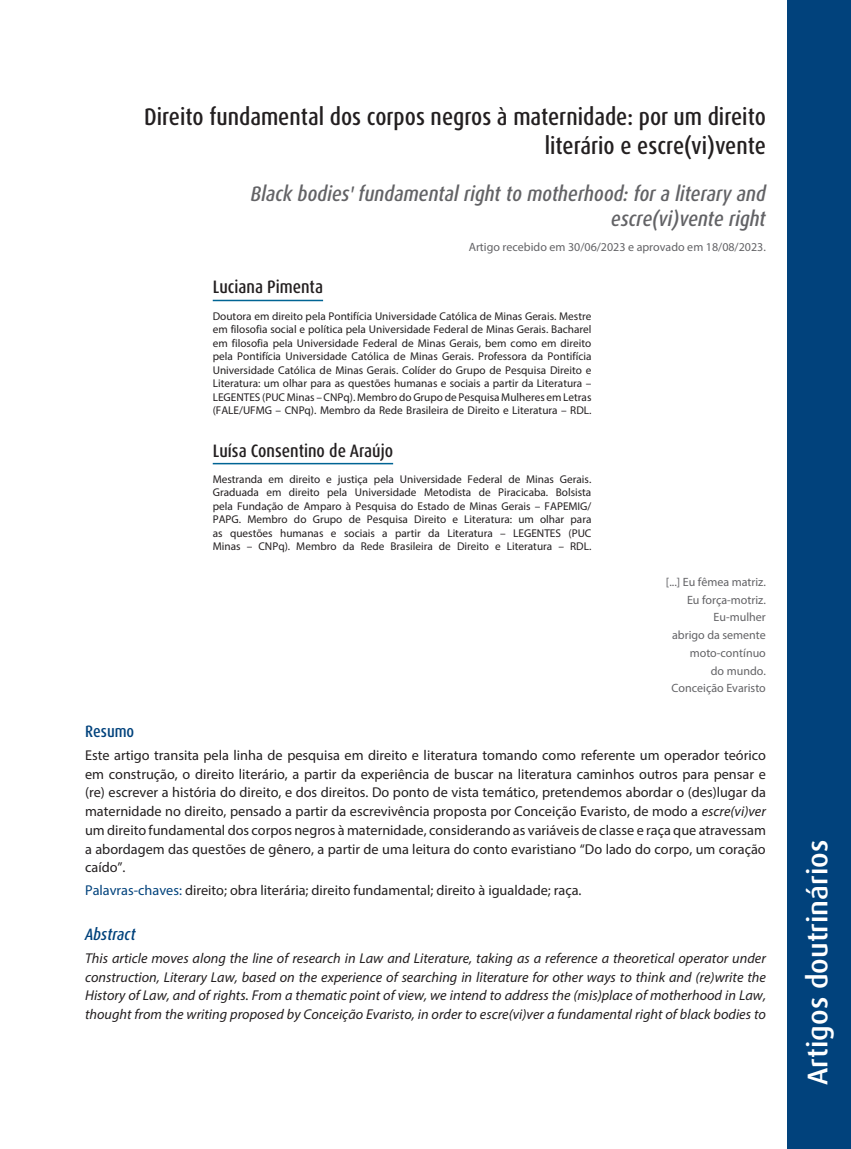
<style>
.page{position:relative;width:851px;height:1149px;background:#fff}
.page>*{position:absolute;margin:0;border:0;box-sizing:border-box;transform-origin:0 0}
.t1{font:500 28.5px "Dax Pro";color:#fff}
._00_-_TÍTULO{font:500 condensed 24px/28.8px "Dax Pro";color:#231f20;text-align:right}
._01_-_Título_em_inglês{font:italic 500 condensed 21px/25.2px "Dax Pro";color:#636366;text-align:right}
._02_-_AUTOR{font:500 condensed 18px "Dax Pro";color:#231f20}
._07_-_ABSTRACT{font:italic 500 condensed 16.5px "Dax Pro";color:#01427c}
._05_-_RESUMO{font:500 condensed 16.5px "Dax Pro";color:#01427c}
._06_-_TEXTO_RESUMO{font:14.25px/18.8px "Myriad Pro";color:#231f20;text-align:justify}
._08_-_TEXTO_RESUMO_ABSTRACT{font:italic 14.25px/18.8px "Myriad Pro";color:#231f20;text-align:justify}
._03_-_Artigo_Recebido{font:12px "Myriad Pro";color:#636366}
._04_-_BIOGRAFIA{font:11.25px/13.5px "Myriad Pro";color:#231f20;text-align:justify}
.s1{font-style:italic}
.s2{color:#01427c}
</style>
<div class="page">
<div style="left:787px;top:0;width:63px;height:1148px;background:#01427c"></div>
<hr style="left:213px;top:299px;width:110px;height:2px;background:#006494">
<hr style="left:213px;top:463px;width:180px;height:1px;background:#006494">
<p class="_00_-_TÍTULO" style="left:144px;top:103px;width:623px">Direito fundamental dos corpos negros à maternidade: por um direito literário e escre(vi)vente</p>
<p class="_01_-_Título_em_inglês" style="left:251px;top:181px;width:516px">Black bodies' fundamental right to motherhood: for a literary and escre(vi)vente right</p>
<p class="_03_-_Artigo_Recebido" style="left:468px;top:239px;width:299px">Artigo recebido em 30/06/2023 e aprovado em 18/08/2023.</p>
<p class="_02_-_AUTOR" style="left:213px;top:275px;width:112px">Luciana Pimenta</p>
<p class="_04_-_BIOGRAFIA" style="left:213px;top:309px;width:380px">Doutora em direito pela Pontifícia Universidade Católica de Minas Gerais. Mestre em filosofia social e política pela Universidade Federal de Minas Gerais. Bacharel em filosofia pela Universidade Federal de Minas Gerais, bem como em direito pela Pontifícia Universidade Católica de Minas Gerais. Professora da Pontifícia Universidade Católica de Minas Gerais. Colíder do Grupo de Pesquisa Direito e Literatura: um olhar para as questões humanas e sociais a partir da Literatura – LEGENTES (PUC Minas – CNPq). Membro do Grupo de Pesquisa Mulheres em Letras (FALE/UFMG – CNPq). Membro da Rede Brasileira de Direito e Literatura – RDL.</p>
<p class="_02_-_AUTOR" style="left:213px;top:438px;width:182px">Luísa Consentino de Araújo</p>
<p class="_04_-_BIOGRAFIA" style="left:213px;top:472px;width:380px">Mestranda em direito e justiça pela Universidade Federal de Minas Gerais.<br>Graduada em direito pela Universidade Metodista de Piracicaba. Bolsista pela Fundação de Amparo à Pesquisa do Estado de Minas Gerais – FAPEMIG/ PAPG. Membro do Grupo de Pesquisa Direito e Literatura: um olhar para as questões humanas e sociais a partir da Literatura – LEGENTES (PUC Minas – CNPq). Membro da Rede Brasileira de Direito e Literatura – RDL.</p>
<p class="_03_-_Artigo_Recebido" style="left:666px;top:574px;width:101px">[...] Eu fêmea matriz.</p>
<p class="_03_-_Artigo_Recebido" style="left:687px;top:592px;width:80px">Eu força-motriz.</p>
<p class="_03_-_Artigo_Recebido" style="left:713px;top:609px;width:54px">Eu-mulher</p>
<p class="_03_-_Artigo_Recebido" style="left:672px;top:627px;width:95px">abrigo da semente</p>
<p class="_03_-_Artigo_Recebido" style="left:689px;top:645px;width:78px">moto-contínuo</p>
<p class="_03_-_Artigo_Recebido" style="left:710px;top:663px;width:57px">do mundo.</p>
<p class="_03_-_Artigo_Recebido" style="left:671px;top:680px;width:96px">Conceição Evaristo</p>
<p class="_05_-_RESUMO" style="left:85px;top:720px;width:51px">Resumo</p>
<p class="_06_-_TEXTO_RESUMO" style="left:85px;top:745px;width:682px">Este artigo transita pela linha de pesquisa em direito e literatura tomando como referente um operador teórico em construção, o direito literário, a partir da experiência de buscar na literatura caminhos outros para pensar e (re) escrever a história do direito, e dos direitos. Do ponto de vista temático, pretendemos abordar o (des)lugar da maternidade no direito, pensado a partir da escrevivência proposta por Conceição Evaristo, de modo a <span class="s1">escre(vi)ver </span>um direito fundamental dos corpos negros à maternidade, considerando as variáveis de classe e raça que atravessam a abordagem das questões de gênero, a partir de uma leitura do conto evaristiano “Do lado do corpo, um coração caído”.</p>
<p class="_06_-_TEXTO_RESUMO" style="left:85px;top:880px;width:498px"><span class="s2">Palavras-chaves:</span> direito; obra literária; direito fundamental; direito à igualdade; raça.</p>
<p class="_07_-_ABSTRACT" style="left:85px;top:923px;width:52px">Abstract</p>
<p class="_08_-_TEXTO_RESUMO_ABSTRACT" style="left:85px;top:948px;width:682px">This article moves along the line of research in Law and Literature, taking as a reference a theoretical operator under construction, Literary Law, based on the experience of searching in literature for other ways to think and (re)write the History of Law, and of rights. From a thematic point of view, we intend to address the (mis)place of motherhood in Law, thought from the writing proposed by Conceição Evaristo, in order to escre(vi)ver a fundamental right of black bodies to</p>
<h1 class="t1" style="left:799px;top:1084px;width:247px;rotate:-90deg">Artigos doutrinários</h1>
</div>
